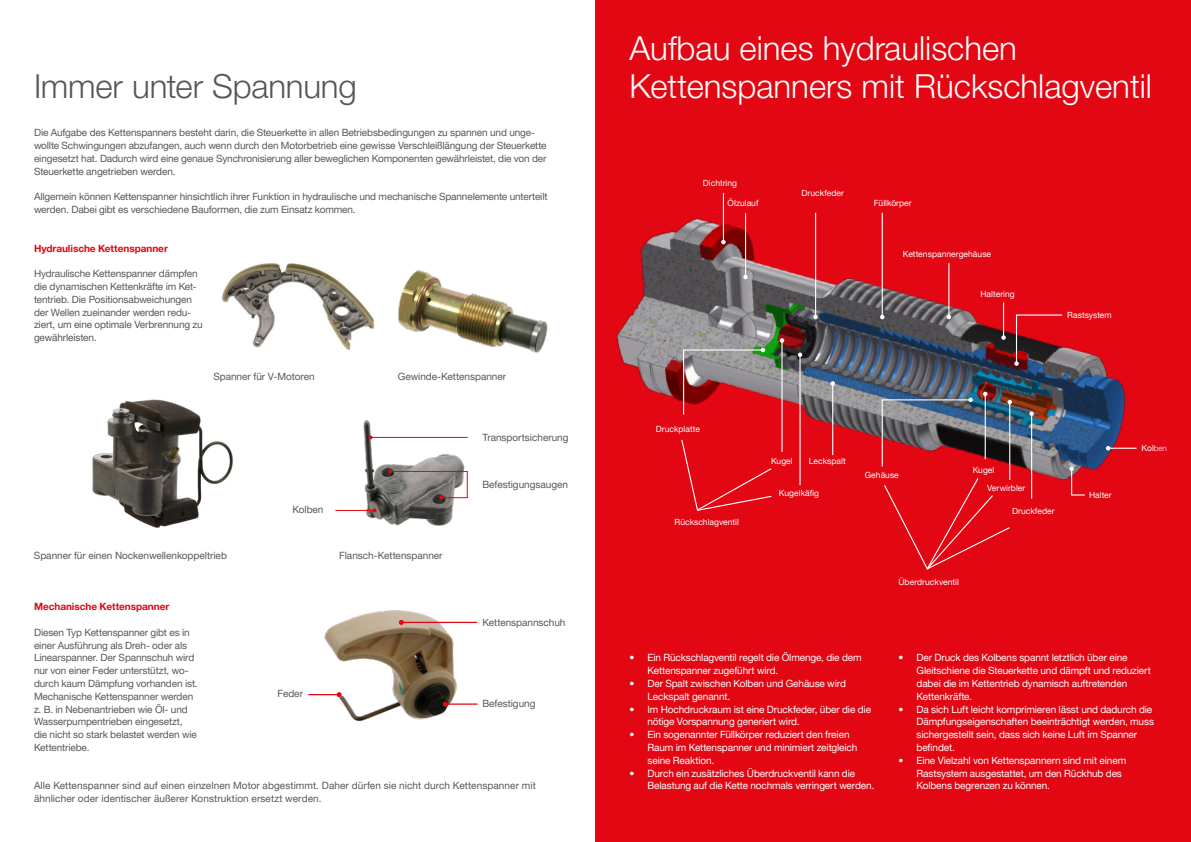
<style>
.page{position:relative;width:1191px;height:842px;background:#fff}
.page>*{position:absolute;margin:0;border:0;box-sizing:border-box;transform-origin:0 0}
.t1{font:33px/38.4px "Helvetica Neue World 45 Lt";color:#fff}
.t2{font:33px "Helvetica Neue World 45 Lt";letter-spacing:-.005em;color:#575756}
.t3{font:10px/12.8px "Helvetica Neue World 55 Roman";letter-spacing:-.01em;color:#575756}
.t4{font:10px/12.8px "Helvetica Neue World 55 Roman";letter-spacing:-.015em;color:#fff}
.t5{font:700 10px "Helvetica Neue World 75";letter-spacing:-.005em;color:#e30613}
.t6{font:8.5px "Helvetica Neue World 55 Roman";letter-spacing:.005em;color:#fff}
.s1{font-family:"Helvetica Neue World 45 Lt";font-size:8px}
</style>
<div class="page">
<div style="left:595px;top:0;width:596px;height:842px;background:#e30613"></div>
<img style="left:222px;top:263px;width:153px;height:87px">
<img style="left:398px;top:270px;width:150px;height:83px">
<img style="left:339px;top:420px;width:129px;height:106px">
<hr style="left:370px;top:437px;width:98px;height:1px;background:#e30613">
<svg style="left:368px;top:435px;width:4px;height:4px"></svg>
<hr style="left:335px;top:510px;width:39px;height:1px;background:#e30613">
<svg style="left:372px;top:508px;width:4px;height:4px"></svg>
<svg style="left:388px;top:469px;width:80px;height:31px;background:#948482"></svg>
<img style="left:308px;top:610px;width:170px;height:112px">
<hr style="left:401px;top:622px;width:76px;height:1px;background:#e30613">
<svg style="left:399px;top:620px;width:5px;height:5px"></svg>
<hr style="left:445px;top:703px;width:32px;height:2px;background:#e30613">
<svg style="left:443px;top:702px;width:5px;height:5px"></svg>
<hr style="left:308px;top:694px;width:31px;height:1px;background:#e30613">
<svg style="left:337px;top:692px;width:5px;height:5px"></svg>
<img style="left:92px;top:399px;width:141px;height:129px">
<img style="left:616px;top:193px;width:521px;height:306px">
<hr style="left:723px;top:193px;width:1px;height:49px;background:#fff">
<svg style="left:721px;top:240px;width:4px;height:4px"></svg>
<hr style="left:745px;top:213px;width:1px;height:64px;background:#fff">
<svg style="left:743px;top:275px;width:5px;height:4px"></svg>
<hr style="left:815px;top:213px;width:1px;height:104px;background:#fff">
<svg style="left:813px;top:315px;width:5px;height:4px"></svg>
<hr style="left:881px;top:213px;width:1px;height:104px;background:#fff">
<svg style="left:880px;top:315px;width:4px;height:4px"></svg>
<hr style="left:948px;top:263px;width:1px;height:54px;background:#fff">
<svg style="left:946px;top:315px;width:5px;height:4px"></svg>
<hr style="left:1003px;top:302px;width:1px;height:36px;background:#fff">
<svg style="left:1001px;top:335px;width:4px;height:5px"></svg>
<svg style="left:1069px;top:467px;width:17px;height:29px"></svg>
<svg style="left:1014px;top:314px;width:49px;height:52px"></svg>
<svg style="left:1106px;top:446px;width:30px;height:4px"></svg>
<hr style="left:1031px;top:414px;width:1px;height:85px;background:#fff">
<svg style="left:1029px;top:411px;width:4px;height:5px"></svg>
<hr style="left:1009px;top:402px;width:1px;height:78px;background:#fff">
<svg style="left:1007px;top:400px;width:5px;height:4px"></svg>
<hr style="left:832px;top:383px;width:1px;height:72px;background:#fff">
<svg style="left:830px;top:381px;width:5px;height:5px"></svg>
<hr style="left:799px;top:355px;width:1px;height:130px;background:#fff">
<svg style="left:797px;top:352px;width:5px;height:5px"></svg>
<hr style="left:781px;top:340px;width:1px;height:112px;background:#fff">
<svg style="left:779px;top:338px;width:5px;height:5px"></svg>
<hr style="left:984px;top:394px;width:1px;height:65px;background:#fff">
<svg style="left:983px;top:392px;width:4px;height:4px"></svg>
<svg style="left:881px;top:398px;width:92px;height:70px"></svg>
<svg style="left:682px;top:348px;width:83px;height:68px"></svg>
<svg style="left:883px;top:477px;width:128px;height:93px"></svg>
<svg style="left:680px;top:438px;width:92px;height:73px"></svg>
<h1 class="t2" style="left:34px;top:67px;width:324px">Immer unter Spannung</h1>
<p class="t3" style="left:34px;top:127px;width:514px">Die Aufgabe des Kettenspanners besteht darin, die Steuerkette in allen Betriebsbedingungen zu spannen und unge&shy;wollte Schwingungen abzufangen, auch wenn durch den Motorbetrieb eine gewisse Verschleißlängung der Steuerkette eingesetzt hat. Dadurch wird eine genaue Synchronisierung aller beweglichen Komponenten gewährleistet, die von der Steuerkette angetrieben werden.</p>
<p class="t3" style="left:34px;top:191px;width:515px">Allgemein können Kettenspanner hinsichtlich ihrer Funktion in hydraulische und mechanische Spannelemente unterteilt werden. Dabei gibt es verschiedene Bauformen, die zum Einsatz kommen.</p>
<p class="t5" style="left:34px;top:242px;width:135px">Hydraulische Kettenspanner</p>
<p class="t3" style="left:34px;top:267px;width:170px">Hydraulische Kettenspanner dämpfen die dynamischen Kettenkräfte im Ket&shy;tentrieb. Die Positionsabweichungen der Wellen zueinander werden redu&shy;ziert, um eine optimale Verbrennung zu gewährleisten.</p>
<p class="t3" style="left:213px;top:370px;width:103px">Spanner für V-Motoren</p>
<p class="t3" style="left:398px;top:370px;width:110px">Gewinde-Kettenspanner</p>
<p class="t3" style="left:292px;top:503px;width:33px">Kolben</p>
<p class="t3" style="left:482px;top:431px;width:88px">Transportsicherung</p>
<p class="t3" style="left:482px;top:478px;width:87px">Befestigungsaugen</p>
<p class="t3" style="left:34px;top:549px;width:194px">Spanner für einen Nockenwellenkoppeltrieb</p>
<p class="t3" style="left:339px;top:549px;width:105px">Flansch-Kettenspanner</p>
<p class="t5" style="left:34px;top:601px;width:137px">Mechanische Kettenspanner</p>
<p class="t3" style="left:34px;top:626px;width:165px">Diesen Typ Kettenspanner gibt es in einer Ausführung als Dreh- oder als Linearspanner. Der Spannschuh wird nur von einer Feder unterstützt, wo&shy;durch kaum Dämpfung vorhanden ist.<br>Mechanische Kettenspanner werden z. B. in Nebenantrieben wie Öl- und Wasserpumpentrieben eingesetzt, die nicht so stark belastet werden wie Kettentriebe.</p>
<p class="t3" style="left:277px;top:687px;width:27px">Feder</p>
<p class="t3" style="left:482px;top:616px;width:85px">Kettenspannschuh</p>
<p class="t3" style="left:482px;top:697px;width:55px">Befestigung</p>
<p class="t3" style="left:34px;top:779px;width:503px">Alle Kettenspanner sind auf einen einzelnen Motor abgestimmt. Daher dürfen sie nicht durch Kettenspanner mit ähnlicher oder identischer äußerer Konstruktion ersetzt werden.</p>
<h1 class="t1" style="left:629px;top:29px;width:524px">Aufbau eines hydraulischen<br>Kettenspanners mit Rückschlagventil</h1>
<p class="t6" style="left:703px;top:178px;width:36px">Dichtring</p>
<p class="t6" style="left:727px;top:199px;width:32px">Ölzulauf</p>
<p class="t6" style="left:801px;top:189px;width:44px">Druckfeder</p>
<p class="t6" style="left:874px;top:199px;width:39px">Füllkörper</p>
<p class="t6" style="left:903px;top:250px;width:90px">Kettenspannergehäuse</p>
<p class="t6" style="left:980px;top:289px;width:36px">Haltering</p>
<p class="t6" style="left:1067px;top:310px;width:46px">Rastsystem</p>
<p class="t6" style="left:656px;top:424px;width:46px">Druckplatte</p>
<p class="t6" style="left:674px;top:517px;width:66px">Rückschlagventil</p>
<p class="t6" style="left:771px;top:456px;width:23px">Kugel</p>
<p class="t6" style="left:809px;top:456px;width:38px">Leckspalt</p>
<p class="t6" style="left:779px;top:488px;width:42px">Kugelkäfig</p>
<p class="t6" style="left:864px;top:470px;width:36px">Gehäuse</p>
<p class="t6" style="left:972px;top:465px;width:23px">Kugel</p>
<p class="t6" style="left:987px;top:483px;width:40px">Verwirbler</p>
<p class="t6" style="left:1012px;top:506px;width:44px">Druckfeder</p>
<p class="t6" style="left:898px;top:577px;width:62px">Überdruckventil</p>
<p class="t6" style="left:1089px;top:490px;width:24px">Halter</p>
<p class="t6" style="left:1141px;top:444px;width:27px">Kol<span class="s1">ben</span></p>
<p class="t4" style="left:647px;top:651px;width:216px;text-indent:-18px">• Ein Rückschlagventil regelt die Ölmenge, die dem<br>Kettenspanner zugeführt wird.</p>
<p class="t4" style="left:647px;top:677px;width:200px;text-indent:-18px">• Der Spalt zwischen Kolben und Gehäuse wird<br>Leckspalt genannt.</p>
<p class="t4" style="left:647px;top:703px;width:225px;text-indent:-18px">• Im Hochdruckraum ist eine Druckfeder, über die die nötige Vorspannung generiert wird.</p>
<p class="t4" style="left:647px;top:728px;width:211px;text-indent:-18px">• Ein sogenannter Füllkörper reduziert den freien<br>Raum im Kettenspanner und minimiert zeitgleich seine Reaktion.</p>
<p class="t4" style="left:647px;top:767px;width:228px;text-indent:-18px">• Durch ein zusätzliches Überdruckventil kann die<br>Belastung auf die Kette nochmals verringert werden.</p>
<p class="t4" style="left:916px;top:651px;width:236px;text-indent:-18px">• Der Druck des Kolbens spannt letztlich über eine Gleitschiene die Steuerkette und dämpft und reduziert dabei die im Kettentrieb dynamisch auftretenden Kettenkräfte.</p>
<p class="t4" style="left:916px;top:703px;width:239px;text-indent:-18px">• Da sich Luft leicht komprimieren lässt und dadurch die Dämpfungseigenschaften beeinträchtigt werden, muss sichergestellt sein, dass sich keine Luft im Spanner befindet.</p>
<p class="t4" style="left:916px;top:754px;width:211px;text-indent:-18px">• Eine Vielzahl von Kettenspannern sind mit einem<br>Rastsystem ausgestattet, um den Rückhub des<br>Kolbens begrenzen zu können.</p>
</div>
